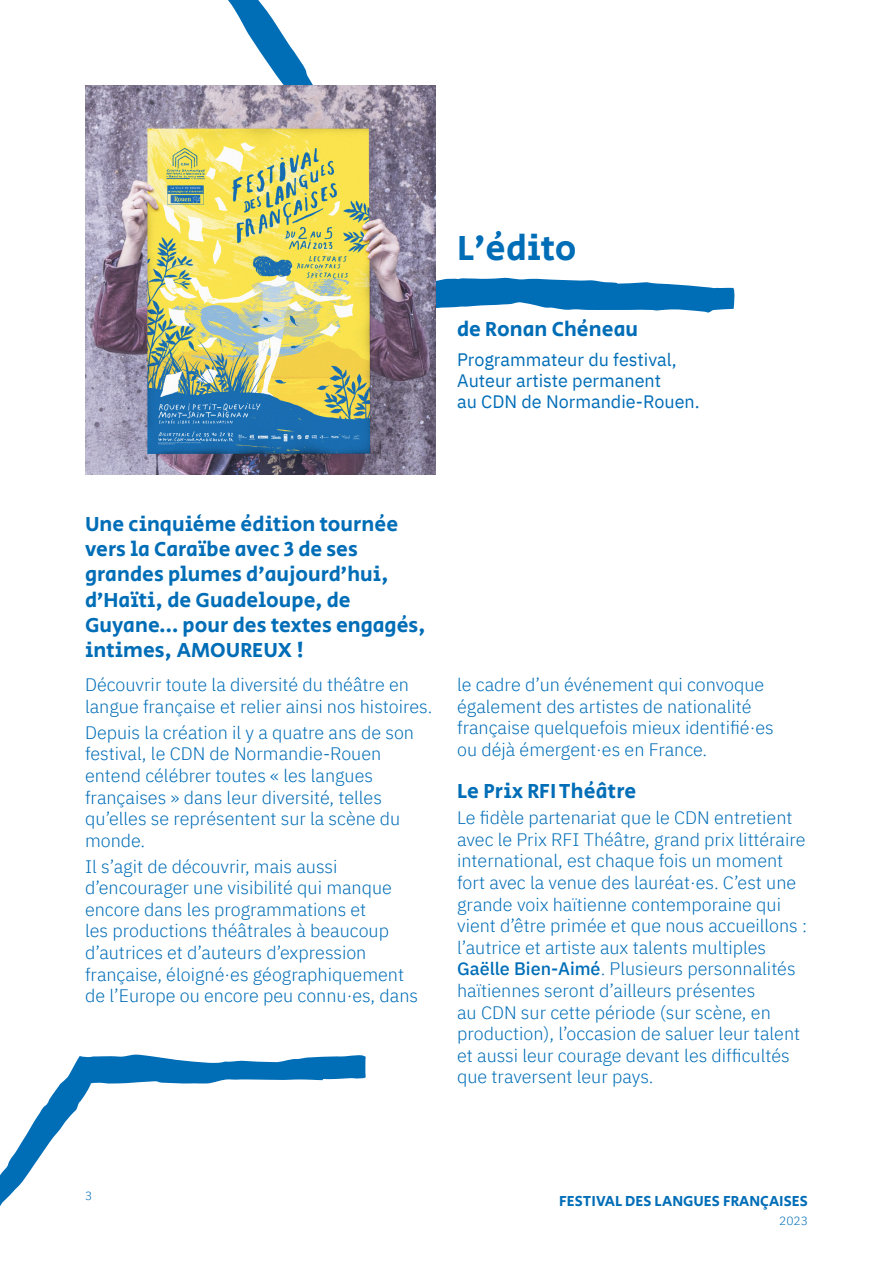
<style>
.page{position:relative;width:893px;height:1263px;background:#fff}
.page>*{position:absolute;margin:0;border:0;box-sizing:border-box;transform-origin:0 0}
.t1{font:36px "Secular One";letter-spacing:-.005em;color:#006db7}
.t2{font:21px/25.2px "Secular One";color:#006db7}
.t3{font:300 18px/21.6px "IBM Plex Sans";color:#006db7}
.t4{font:18px/21px "IBM Plex Sans";color:#006db7}
.t5{font:15px "Secular One";color:#006db7}
.t6{font:300 12px "IBM Plex Sans";color:#006db7}
.s1{font-weight:500}
</style>
<div class="page">
<svg style="left:228px;top:0;width:507px;height:313px"></svg>
<img style="left:85px;top:85px;width:351px;height:390px">
<svg style="left:0;top:1054px;width:366px;height:153px"></svg>
<p class="t1" style="left:457px;top:223px;width:121px">L’édito</p>
<p class="t2" style="left:457px;top:318px;width:182px">de Ronan Chéneau</p>
<p class="t4" style="left:457px;top:347px;width:244px">Programmateur du festival,<br>Auteur artiste permanent<br>au CDN de Normandie-Rouen.</p>
<p class="t2" style="left:85px;top:512px;width:342px">Une cinquième édition tournée vers la Caraïbe avec 3 de ses grandes plumes d’aujourd’hui, d’Haïti, de Guadeloupe, de<br>Guyane… pour des textes engagés, intimes, AMOUREUX !</p>
<p class="t3" style="left:85px;top:673px;width:349px">Découvrir toute la diversité du théâtre en langue française et relier ainsi nos histoires.</p>
<p class="t3" style="left:85px;top:720px;width:331px">Depuis la création il y a quatre ans de son festival, le CDN de Normandie-Rouen entend célébrer toutes « les langues françaises » dans leur diversité, telles qu’elles se représentent sur la scène du monde.</p>
<p class="t3" style="left:85px;top:854px;width:335px">Il s’agit de découvrir, mais aussi d’encourager une visibilité qui manque encore dans les programmations et<br>les productions théâtrales à beaucoup d’autrices et d’auteurs d’expression française, éloigné·es géographiquement de l’Europe ou encore peu connu·es, dans</p>
<p class="t3" style="left:457px;top:672px;width:318px">le cadre d’un événement qui convoque également des artistes de nationalité française quelquefois mieux identifié·es ou déjà émergent·es en France.</p>
<p class="t2" style="left:457px;top:779px;width:181px">Le Prix RFI Théâtre</p>
<p class="t3" style="left:457px;top:805px;width:352px">Le fidèle partenariat que le CDN entretient avec le Prix RFI Théâtre, grand prix littéraire international, est chaque fois un moment fort avec la venue des lauréat·es. C’est une grande voix haïtienne contemporaine qui vient d’être primée et que nous accueillons : l’autrice et artiste aux talents multiples <span class="s1">Gaëlle Bien-Aimé</span>. Plusieurs personnalités haïtiennes seront d’ailleurs présentes<br>au CDN sur cette période (sur scène, en production), l’occasion de saluer leur talent et aussi leur courage devant les difficultés que traversent leur pays.</p>
<p class="t6" style="left:85px;top:1187px;width:9px">3</p>
<p class="t5" style="left:559px;top:1191px;width:250px">FESTIVAL DES LANGUES FRANÇAISES</p>
<p class="t6" style="left:779px;top:1211px;width:30px">2023</p>
</div>
